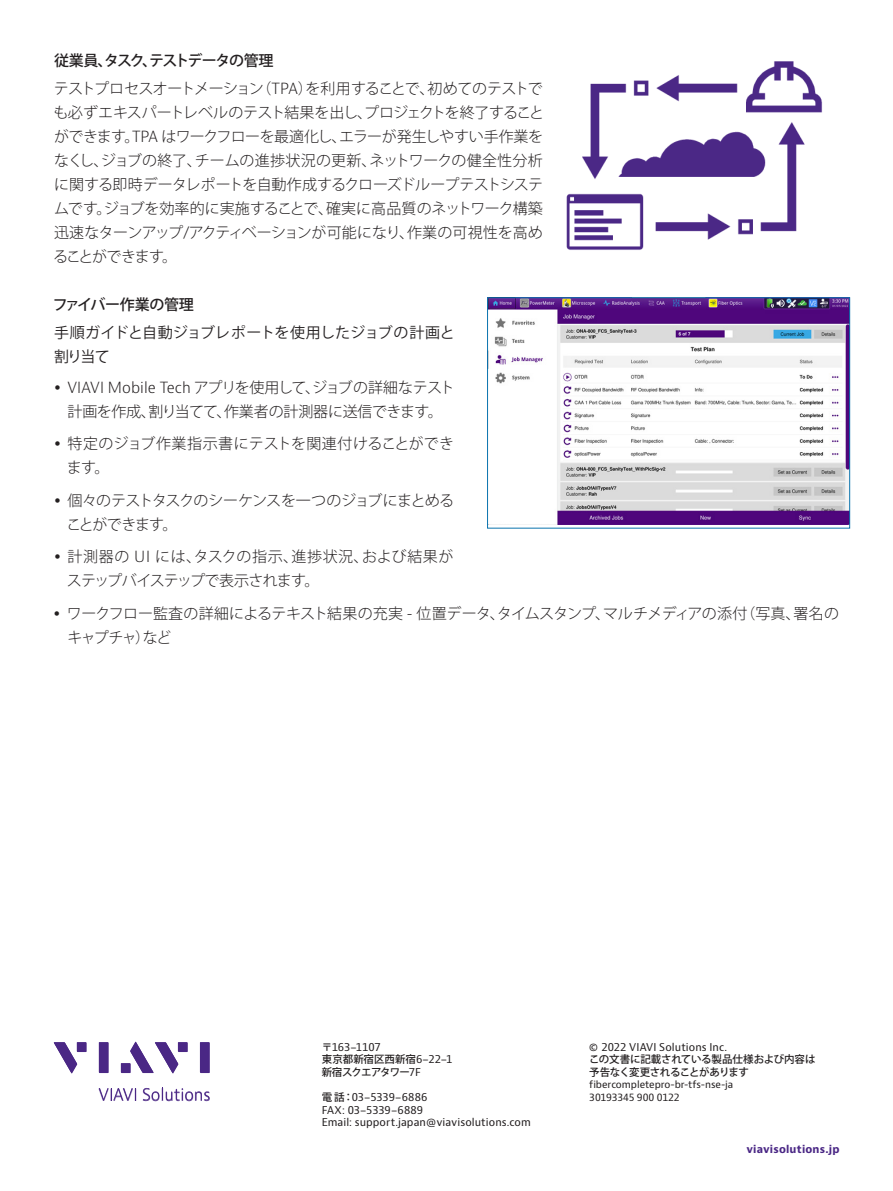
<style>
.page{position:relative;width:893px;height:1191px;background:#fff}
.page>*{position:absolute;margin:0;border:0;box-sizing:border-box;transform-origin:0 0}
.t1{font:300 16.35px "Bernino Sans";letter-spacing:-.01em;color:#4a2785}
.P_10_16{font:300 15px/24px "Koz Go Pro";letter-spacing:-.03em;color:#231f20}
.P_10_16-2{font:15px/24px "Koz Go Pro";letter-spacing:-.015em;color:#231f20}
.P_10_16-3{font:300 15px/24px "Koz Go Pro";letter-spacing:.015em;color:#231f20}
.H3_Heading_Level_3{font:500 15px "Koz Go Pro";letter-spacing:-.09em;color:#231f20}
.H3_Heading_Level_3-2{font:500 15px "Koz Go Pro";letter-spacing:-.02em;color:#231f20}
.t2{font:10.5px/12.6px "Bernino Sans";letter-spacing:.005em;color:#231f20}
.t3{font:500 10.5px/12.6px "Koz Go Pro";letter-spacing:-.025em;color:#231f20}
.t4{font:700 10.5px "Bernino Sans";letter-spacing:.02em;color:#4a2785}
.t5{font:9.75px/12.6px "Bernino Sans";letter-spacing:-.005em;color:#231f20}
.s1{font-family:"Bernino Sans"}
.s2{font-family:"Koz Go Pro";font-weight:500}
.s3{font-family:"Bernino Sans";font-weight:400}
</style>
<div class="page">
<svg style="left:99px;top:1088px;width:37px;height:12px"></svg>
<svg style="left:143px;top:1087px;width:66px;height:13px"></svg>
<svg style="left:54px;top:1042px;width:23px;height:31px"></svg>
<div style="left:77px;top:1042px;width:10px;height:10px;background:#4a2785"></div>
<div style="left:99px;top:1042px;width:10px;height:31px;background:#4a2785"></div>
<div style="left:178px;top:1042px;width:10px;height:10px;background:#4a2785"></div>
<div style="left:200px;top:1042px;width:10px;height:31px;background:#4a2785"></div>
<svg style="left:130px;top:1041px;width:48px;height:32px"></svg>
<div style="left:121px;top:1063px;width:10px;height:10px;background:#4a2785"></div>
<img style="left:566px;top:61px;width:257px;height:189px">
<img style="left:489px;top:299px;width:359px;height:225px">
<div style="left:487px;top:297px;width:363px;height:231px;border:1px solid #0a73ae"></div>
<p class="H3_Heading_Level_3" style="left:54px;top:51px;width:221px">従業員、タスク、テストデータの管理</p>
<p class="P_10_16" style="left:53px;top:77px;width:493px;text-align:justify">テストプロセスオートメーション（<span class="s1">TPA</span>）を利用することで、初めてのテストでも必ずエキスパートレベルのテスト結果を出し、プロジェクトを終了することができます。<span class="s1">TPA</span> はワークフローを最適化し、エラーが発生しやすい手作業をなくし、ジョブの終了、チームの進捗状況の更新、ネットワークの健全性分析に関する即時データレポートを自動作成するクローズドループテストシステムです。ジョブを効率的に実施することで、確実に高品質のネットワーク構築迅速なターンアップ/アクティベーションが可能になり、作業の可視性を高めることができます。</p>
<p class="H3_Heading_Level_3-2" style="left:53px;top:295px;width:143px">ファイバー作業の管理</p>
<p class="P_10_16-2" style="left:54px;top:321px;width:402px">手順ガイドと自動ジョブレポートを使用したジョブの計画と割り当て</p>
<p class="P_10_16" style="left:68px;top:375px;width:389px"><span class="s1">VIAVI Mobile Tech</span> アプリを使用して、ジョブの詳細なテスト計画を作成、割り当てて、作業者の計測器に送信できます。</p>
<p class="P_10_16-3" style="left:67px;top:432px;width:389px">特定のジョブ作業指示書にテストを関連付けることができます。</p>
<p class="P_10_16" style="left:66px;top:488px;width:389px">個々のテストタスクのシーケンスを一つのジョブにまとめることができます。</p>
<p class="P_10_16" style="left:67px;top:545px;width:388px">計測器の <span class="s1">UI</span> には、タスクの指示、進捗状況、および結果がステップバイステップで表示されます。</p>
<p class="P_10_16" style="left:67px;top:601px;width:774px">ワークフロー監査の詳細によるテキスト結果の充実 - 位置データ、タイムスタンプ、マルチメディアの添付（写真、署名のキャプチャ）など</p>
<p class="t1" style="left:99px;top:1084px;width:114px">VIAVI Solutions</p>
<p class="t2" style="left:322px;top:1040px;width:61px"><span class="s2">〒</span>163-1107</p>
<p class="t3" style="left:322px;top:1053px;width:132px">東京都新宿区西新宿<span class="s3">6-22-1</span>新宿スクエアタワー<span class="s3">7F</span></p>
<p class="t2" style="left:322px;top:1091px;width:211px"><span class="s2">電話：</span>03-5339-6886<br>FAX: 03-5339-6889<br>Email: support.japan@viavisolutions.com</p>
<p class="t2" style="left:589px;top:1040px;width:139px">© 2022 VIAVI Solutions Inc.</p>
<p class="t3" style="left:589px;top:1053px;width:228px">この文書に記載されている製品仕様および内容は予告なく変更されることがあります</p>
<p class="t5" style="left:589px;top:1078px;width:145px">fibercompletepro-br-tfs-nse-ja<br>30193345 900 0122</p>
<p class="t4" style="left:746px;top:1142px;width:95px">viavisolutions.jp</p>
</div>
